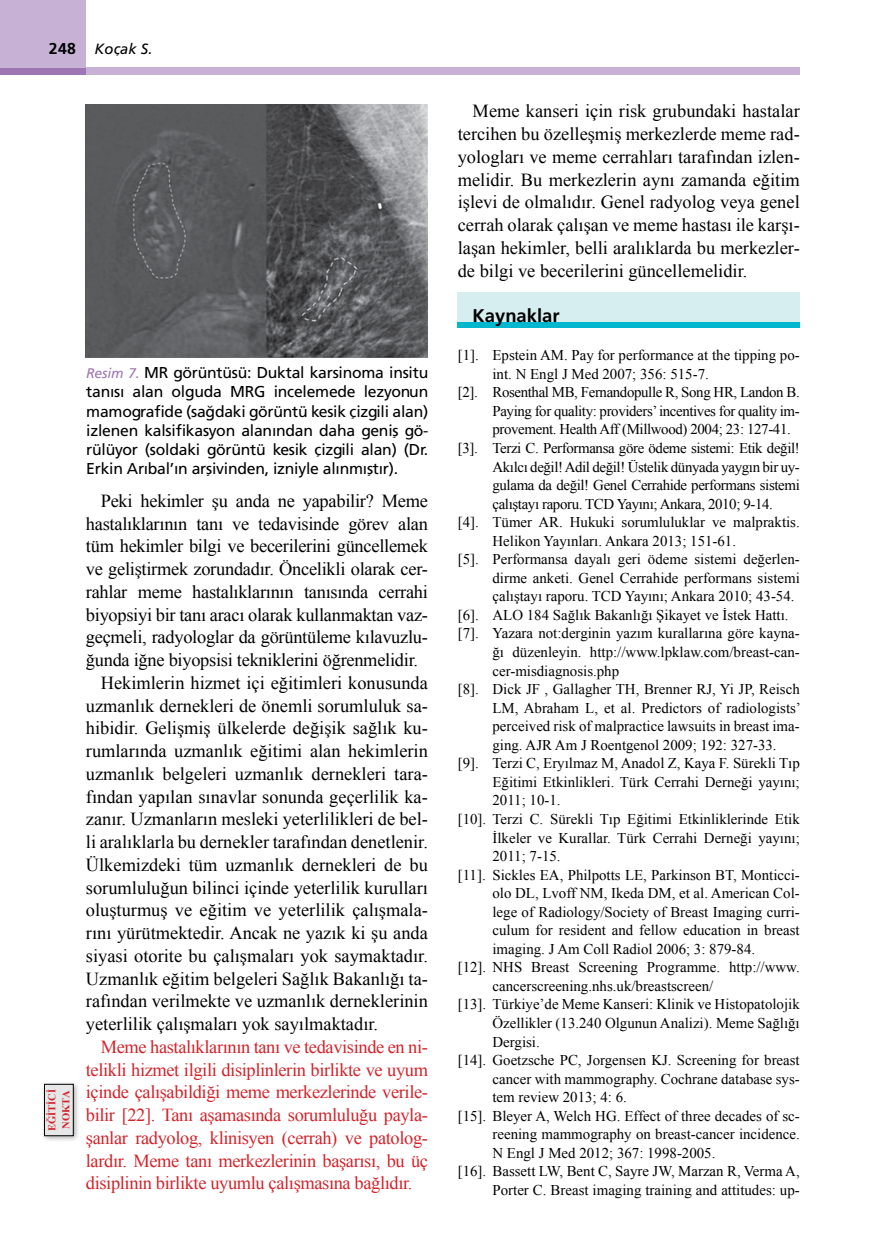
<style>
.page{position:relative;width:879px;height:1260px;background:#fff}
.page>*{position:absolute;margin:0;border:0;box-sizing:border-box;transform-origin:0 0}
.t1{font:18.38px/22.8px "Times New Roman";color:#000;text-align:justify}
.t2{font:18.38px/22.8px "Times New Roman";letter-spacing:-.02em;color:#d2232a;text-align:justify}
.t3{font:18.38px "Frutiger Bold Tr";color:#000}
.t4{font:15.75px/19.2px "Frutiger Normal Tr";letter-spacing:-.015em;color:#000;text-align:justify}
.t5{font:14.88px "Times New Roman";color:#000}
.t6{font:14.88px "Times New Roman";letter-spacing:-.025em;color:#000}
.t7{font:14.88px "Frutiger Italic Tr";color:#000}
.t8{font:700 10.5px/14px "Times New Roman";color:#d2232a}
.s1{font-family:"Frutiger Bold Tr";font-size:15.75px}
.s2{font-family:"Frutiger Italic Tr";font-size:14px;color:#9e76b4}
</style>
<div class="page">
<div style="left:457px;top:292px;width:342px;height:35px;background:#d6eef0"></div>
<div style="left:457px;top:322px;width:342px;height:5px;background:#00b7ce"></div>
<div style="left:0;top:68px;width:86px;height:7px;background:#9e76b4"></div>
<div style="left:86px;top:68px;width:713px;height:7px;background:#c7b2d6"></div>
<div style="left:0;top:0;width:86px;height:68px;background:#c7b2d6"></div>
<img style="left:86px;top:105px;width:341px;height:252px">
<div style="left:40px;top:1080px;width:41px;height:63px;background:#000;opacity:.33"></div>
<div style="left:44px;top:1084px;width:29px;height:52px;background:#e6e7e8"></div>
<div style="left:44px;top:1084px;width:29px;height:52px;border:1px solid #000"></div>
<p class="t7" style="left:49px;top:40px;width:105px"><span class="s1">248</span> Koçak S.</p>
<p class="t8" style="left:45px;top:1131px;width:44px;rotate:-90deg">EĞİTİCİ<br>NOKTA</p>
<p class="t4" style="left:86px;top:363px;width:343px"><span class="s2">Resim 7.</span> MR görüntüsü: Duktal karsinoma insitu tanısı alan olguda MRG incelemede lezyonun mamografide (sağdaki görüntü kesik çizgili alan) izlenen kalsifikasyon alanından daha geniş gö&shy;rülüyor (soldaki görüntü kesik çizgili alan) (Dr.<br>Erkin Arıbal’ın arşivinden, izniyle alınmıştır).</p>
<p class="t1" style="left:101px;top:489px;width:328px">Peki hekimler şu anda ne yapabilir? Meme</p>
<p class="t1" style="left:86px;top:512px;width:343px">hastalıklarının tanı ve tedavisinde görev alan</p>
<p class="t1" style="left:86px;top:535px;width:343px">tüm hekimler bilgi ve becerilerini güncellemek</p>
<p class="t1" style="left:86px;top:557px;width:343px">ve geliştirmek zorundadır. Öncelikli olarak cer-</p>
<p class="t1" style="left:86px;top:580px;width:343px">rahlar meme hastalıklarının tanısında cerrahi</p>
<p class="t1" style="left:86px;top:603px;width:343px">biyopsiyi bir tanı aracı olarak kullanmaktan vaz-</p>
<p class="t1" style="left:86px;top:626px;width:343px">geçmeli, radyologlar da görüntüleme kılavuzlu-</p>
<p class="t1" style="left:86px;top:648px;width:333px">ğunda iğne biyopsisi tekniklerini öğrenmelidir.</p>
<p class="t1" style="left:101px;top:671px;width:328px">Hekimlerin hizmet içi eğitimleri konusunda</p>
<p class="t1" style="left:86px;top:694px;width:343px">uzmanlık dernekleri de önemli sorumluluk sa-</p>
<p class="t1" style="left:86px;top:717px;width:343px">hibidir. Gelişmiş ülkelerde değişik sağlık ku-</p>
<p class="t1" style="left:86px;top:739px;width:343px">rumlarında uzmanlık eğitimi alan hekimlerin</p>
<p class="t1" style="left:86px;top:762px;width:343px">uzmanlık belgeleri uzmanlık dernekleri tara-</p>
<p class="t1" style="left:86px;top:785px;width:343px">fından yapılan sınavlar sonunda geçerlilik ka-</p>
<p class="t1" style="left:86px;top:808px;width:343px">zanır. Uzmanların mesleki yeterlilikleri de bel-</p>
<p class="t1" style="left:86px;top:830px;width:343px">li aralıklarla bu dernekler tarafından denetlenir.</p>
<p class="t1" style="left:86px;top:853px;width:343px">Ülkemizdeki tüm uzmanlık dernekleri de bu</p>
<p class="t1" style="left:86px;top:876px;width:343px">sorumluluğun bilinci içinde yeterlilik kurulları</p>
<p class="t1" style="left:86px;top:899px;width:343px">oluşturmuş ve eğitim ve yeterlilik çalışmala-</p>
<p class="t1" style="left:86px;top:921px;width:343px">rını yürütmektedir. Ancak ne yazık ki şu anda</p>
<p class="t1" style="left:86px;top:944px;width:343px">siyasi otorite bu çalışmaları yok saymaktadır.</p>
<p class="t1" style="left:86px;top:967px;width:343px">Uzmanlık eğitim belgeleri Sağlık Bakanlığı ta-</p>
<p class="t1" style="left:86px;top:990px;width:343px">rafından verilmekte ve uzmanlık derneklerinin</p>
<p class="t1" style="left:86px;top:1012px;width:293px">yeterlilik çalışmaları yok sayılmaktadır.</p>
<p class="t2" style="left:86px;top:1035px;width:343px;text-indent:15px">Meme hastalıklarının tanı ve tedavisinde en ni&shy;telikli hizmet ilgili disiplinlerin birlikte ve uyum içinde çalışabildiği meme merkezlerinde verile&shy;bilir [22]. Tanı aşamasında sorumluluğu payla&shy;şanlar radyolog, klinisyen (cerrah) ve patolog&shy;lardır. Meme tanı merkezlerinin başarısı, bu üç disiplinin birlikte uyumlu çalışmasına bağlıdır.</p>
<p class="t1" style="left:457px;top:99px;width:343px;text-indent:15px">Meme kanseri için risk grubundaki hastalar tercihen bu özelleşmiş merkezlerde meme rad&shy;yologları ve meme cerrahları tarafından izlen&shy;melidir. Bu merkezlerin aynı zamanda eğitim işlevi de olmalıdır. Genel radyolog veya genel cerrah olarak çalışan ve meme hastası ile karşı&shy;laşan hekimler, belli aralıklarda bu merkezler&shy;de bilgi ve becerilerini güncellemelidir.</p>
<p class="t3" style="left:472px;top:305px;width:88px">Kaynaklar</p>
<p class="t5" style="left:457px;top:345px;width:343px">[1]. Epstein AM. Pay for performance at the tipping po-</p>
<p class="t5" style="left:492px;top:364px;width:218px">int. N Engl J Med 2007; 356: 515-7.</p>
<p class="t6" style="left:457px;top:382px;width:343px">[2]. Rosenthal MB, Fernandopulle R, Song HR, Landon B.</p>
<p class="t6" style="left:492px;top:401px;width:308px">Paying for quality: providers’ incentives for quality im-</p>
<p class="t6" style="left:492px;top:419px;width:299px">provement. Health Aff (Millwood) 2004; 23: 127-41.</p>
<p class="t6" style="left:457px;top:438px;width:343px">[3]. Terzi C. Performansa göre ödeme sistemi: Etik değil!</p>
<p class="t6" style="left:492px;top:457px;width:308px">Akılcı değil! Adil değil! Üstelik dünyada yaygın bir uy-</p>
<p class="t6" style="left:492px;top:475px;width:308px">gulama da değil! Genel Cerrahide performans sistemi</p>
<p class="t6" style="left:492px;top:494px;width:282px">çalıştayı raporu. TCD Yayını; Ankara, 2010; 9-14.</p>
<p class="t5" style="left:457px;top:512px;width:343px">[4]. Tümer AR. Hukuki sorumluluklar ve malpraktis.</p>
<p class="t5" style="left:492px;top:531px;width:245px">Helikon Yayınları. Ankara 2013; 151-61.</p>
<p class="t5" style="left:457px;top:549px;width:343px">[5]. Performansa dayalı geri ödeme sistemi değerlen-</p>
<p class="t5" style="left:492px;top:568px;width:308px">dirme anketi. Genel Cerrahide performans sistemi</p>
<p class="t5" style="left:492px;top:586px;width:303px">çalıştayı raporu. TCD Yayını; Ankara 2010; 43-54.</p>
<p class="t5" style="left:457px;top:605px;width:332px">[6]. ALO 184 Sağlık Bakanlığı Şikayet ve İstek Hattı.</p>
<p class="t5" style="left:457px;top:624px;width:343px">[7]. Yazara not:derginin yazım kurallarına göre kayna-</p>
<p class="t5" style="left:492px;top:642px;width:308px">ğı düzenleyin. http://www.lpklaw.com/breast-can-</p>
<p class="t5" style="left:492px;top:661px;width:128px">cer-misdiagnosis.php</p>
<p class="t5" style="left:457px;top:679px;width:343px">[8]. Dick JF , Gallagher TH, Brenner RJ, Yi JP, Reisch</p>
<p class="t5" style="left:492px;top:698px;width:310px">LM, Abraham L, et al. Predictors of radiologists’</p>
<p class="t5" style="left:492px;top:716px;width:308px">perceived risk of malpractice lawsuits in breast ima-</p>
<p class="t5" style="left:492px;top:735px;width:285px">ging. AJR Am J Roentgenol 2009; 192: 327-33.</p>
<p class="t5" style="left:457px;top:753px;width:343px">[9]. Terzi C, Eryılmaz M, Anadol Z, Kaya F. Sürekli Tıp</p>
<p class="t5" style="left:492px;top:772px;width:308px">Eğitimi Etkinlikleri. Türk Cerrahi Derneği yayını;</p>
<p class="t5" style="left:492px;top:790px;width:70px">2011; 10-1.</p>
<p class="t5" style="left:457px;top:809px;width:343px">[10]. Terzi C. Sürekli Tıp Eğitimi Etkinliklerinde Etik</p>
<p class="t5" style="left:492px;top:828px;width:308px">İlkeler ve Kurallar. Türk Cerrahi Derneği yayını;</p>
<p class="t5" style="left:492px;top:846px;width:70px">2011; 7-15.</p>
<p class="t5" style="left:457px;top:865px;width:343px">[11]. Sickles EA, Philpotts LE, Parkinson BT, Monticci-</p>
<p class="t5" style="left:492px;top:883px;width:308px">olo DL, Lvoff NM, Ikeda DM, et al. American Col-</p>
<p class="t5" style="left:492px;top:902px;width:308px">lege of Radiology/Society of Breast Imaging curri-</p>
<p class="t5" style="left:492px;top:920px;width:308px">culum for resident and fellow education in breast</p>
<p class="t5" style="left:492px;top:939px;width:264px">imaging. J Am Coll Radiol 2006; 3: 879-84.</p>
<p class="t5" style="left:457px;top:957px;width:343px">[12]. NHS Breast Screening Programme. http://www.</p>
<p class="t5" style="left:492px;top:976px;width:222px">cancerscreening.nhs.uk/breastscreen/</p>
<p class="t5" style="left:457px;top:994px;width:343px">[13]. Türkiye’de Meme Kanseri: Klinik ve Histopatolojik</p>
<p class="t5" style="left:492px;top:1013px;width:308px">Özellikler (13.240 Olgunun Analizi). Meme Sağlığı</p>
<p class="t5" style="left:492px;top:1032px;width:49px">Dergisi.</p>
<p class="t5" style="left:457px;top:1050px;width:343px">[14]. Goetzsche PC, Jorgensen KJ. Screening for breast</p>
<p class="t5" style="left:492px;top:1069px;width:308px">cancer with mammography. Cochrane database sys-</p>
<p class="t5" style="left:492px;top:1087px;width:136px">tem review 2013; 4: 6.</p>
<p class="t5" style="left:457px;top:1106px;width:343px">[15]. Bleyer A, Welch HG. Effect of three decades of sc-</p>
<p class="t5" style="left:492px;top:1124px;width:308px">reening mammography on breast-cancer incidence.</p>
<p class="t5" style="left:492px;top:1143px;width:224px">N Engl J Med 2012; 367: 1998-2005.</p>
<p class="t5" style="left:457px;top:1161px;width:343px">[16]. Bassett LW, Bent C, Sayre JW, Marzan R, Verma A,</p>
<p class="t5" style="left:492px;top:1180px;width:308px">Porter C. Breast imaging training and attitudes: up-</p>
</div>
